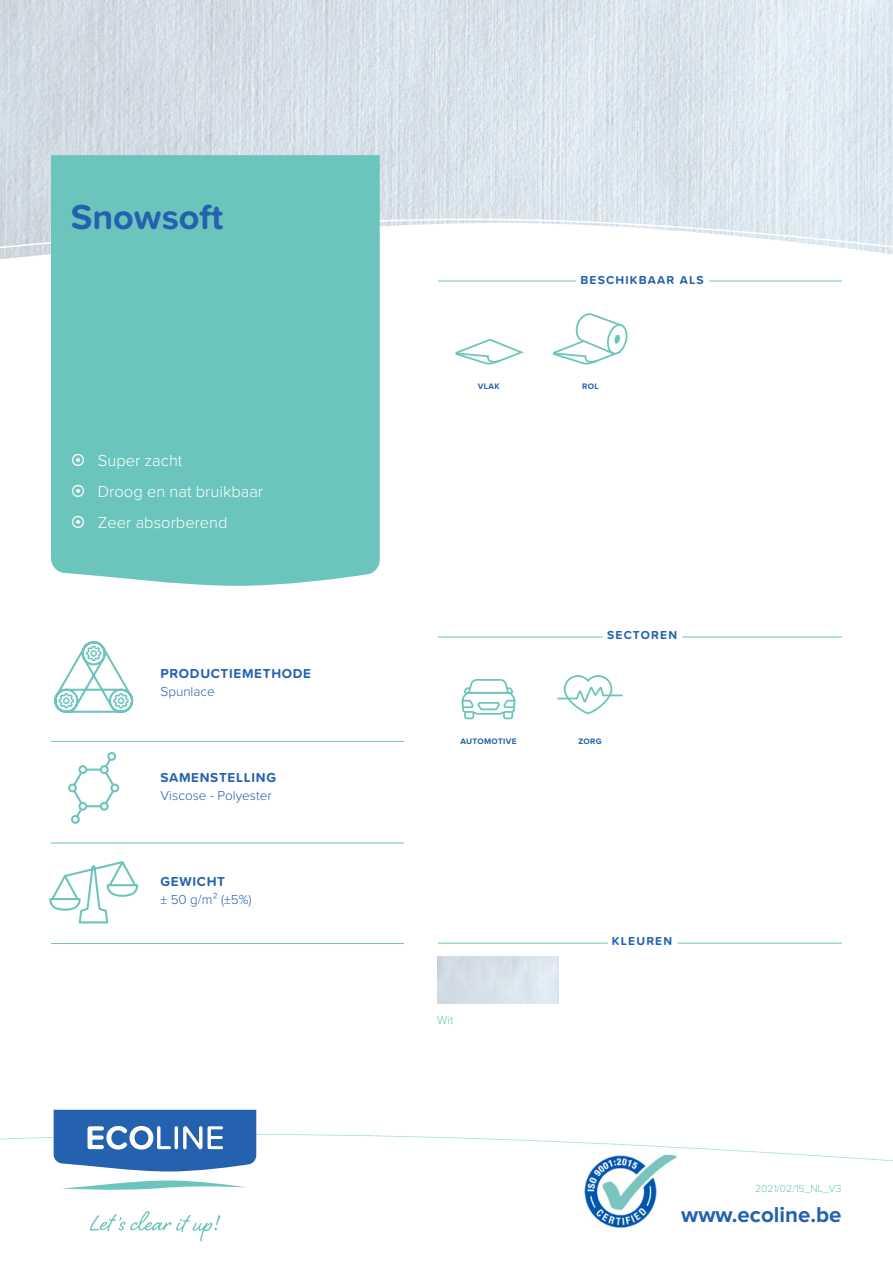
<style>
.page{position:relative;width:893px;height:1263px;background:#fff}
.page>*{position:absolute;margin:0;border:0;box-sizing:border-box;transform-origin:0 0}
.Productnaam_groot{font:700 36px "Proxima Soft";color:#2461ae}
.t1{font:700 22.35px "Proxima Nova";color:#2461ae}
.t2{font:300 16.5px "Proxima Nova";color:#fff}
.t3{font:700 13.5px "Proxima Soft";letter-spacing:.05em;color:#2461ae}
.t4{font:300 13.5px "Proxima Soft";color:#2461ae}
.t5{font:300 13.5px "Proxima Nova";color:#2461ae}
.t6{font:700 12px "Proxima Soft";letter-spacing:.1em;color:#2461ae}
.t7{font:300 12px "Proxima Soft";color:#6bc5bd}
.t8{font:300 10.5px "Proxima Nova";color:#6bc5bd}
.Iconen{font:700 8.25px "Proxima Nova";letter-spacing:.04em;color:#2461ae}
.s1{font-family:"Proxima Soft"}
</style>
<div class="page">
<svg style="left:62px;top:1180px;width:185px;height:10px"></svg>
<svg style="left:0;top:1110px;width:893px;height:61px"></svg>
<svg style="left:90px;top:1211px;width:131px;height:30px"></svg>
<img style="left:0;top:0;width:893px;height:259px">
<div style="left:110px;top:783px;width:9px;height:9px;border:2px solid #6bc5bd;border-radius:50%"></div>
<div style="left:68px;top:783px;width:9px;height:9px;border:2px solid #6bc5bd;border-radius:50%"></div>
<svg style="left:69px;top:752px;width:49px;height:72px"></svg>
<div style="left:101px;top:803px;width:7px;height:7px;background:#fff;border-radius:50%"></div>
<div style="left:100px;top:802px;width:9px;height:9px;border:2px solid #6bc5bd;border-radius:50%"></div>
<div style="left:79px;top:766px;width:7px;height:7px;background:#fff;border-radius:50%"></div>
<div style="left:78px;top:765px;width:9px;height:9px;border:2px solid #6bc5bd;border-radius:50%"></div>
<div style="left:79px;top:803px;width:7px;height:7px;background:#fff;border-radius:50%"></div>
<div style="left:78px;top:802px;width:9px;height:9px;border:2px solid #6bc5bd;border-radius:50%"></div>
<svg style="left:49px;top:861px;width:90px;height:63px"></svg>
<svg style="left:461px;top:679px;width:55px;height:41px"></svg>
<svg style="left:54px;top:641px;width:80px;height:72px"></svg>
<svg style="left:455px;top:338px;width:69px;height:27px"></svg>
<svg style="left:557px;top:675px;width:66px;height:40px"></svg>
<svg style="left:552px;top:313px;width:76px;height:52px"></svg>
<svg style="left:0;top:218px;width:893px;height:33px"></svg>
<div style="left:51px;top:155px;width:329px;height:431px;background:#6bc5bd"></div>
<hr style="left:51px;top:741px;width:353px;height:1px;background:#6bc5bd">
<hr style="left:51px;top:843px;width:353px;height:1px;background:#6bc5bd">
<hr style="left:51px;top:943px;width:353px;height:1px;background:#6bc5bd">
<hr style="left:438px;top:943px;width:404px;height:1px;background:#6bc5bd">
<div style="left:608px;top:932px;width:70px;height:20px;background:#fff"></div>
<hr style="left:438px;top:637px;width:404px;height:1px;background:#6bc5bd">
<div style="left:603px;top:626px;width:80px;height:20px;background:#fff"></div>
<hr style="left:438px;top:281px;width:404px;height:1px;background:#6bc5bd">
<div style="left:576px;top:271px;width:133px;height:19px;background:#fff"></div>
<img style="left:579px;top:1152px;width:102px;height:76px">
<svg style="left:72px;top:454px;width:12px;height:12px"></svg>
<svg style="left:72px;top:485px;width:12px;height:12px"></svg>
<svg style="left:72px;top:516px;width:12px;height:12px"></svg>
<p class="Productnaam_groot" style="left:71px;top:190px;width:154px">Snowsoft</p>
<p class="t2" style="left:98px;top:453px;width:86px">Super zacht</p>
<p class="t2" style="left:98px;top:484px;width:167px">Droog en nat bruikbaar</p>
<p class="t2" style="left:98px;top:515px;width:131px">Zeer absorberend</p>
<p class="t3" style="left:161px;top:663px;width:152px">PRODUCTIEMETHODE</p>
<p class="t4" style="left:161px;top:681px;width:56px">Spunlace</p>
<p class="t3" style="left:161px;top:767px;width:117px">SAMENSTELLING</p>
<p class="t4" style="left:161px;top:785px;width:113px">Viscose - Polyester</p>
<p class="t3" style="left:161px;top:871px;width:66px">GEWICHT</p>
<p class="t5" style="left:161px;top:893px;width:92px"><span class="s1">± 50</span> g/m² (±5%)</p>
<p class="Iconen" style="left:478px;top:383px;width:23px">VLAK</p>
<p class="t6" style="left:580px;top:271px;width:125px">BESCHIKBAAR ALS</p>
<p class="Iconen" style="left:582px;top:383px;width:18px">ROL</p>
<p class="Iconen" style="left:460px;top:738px;width:57px">AUTOMOTIVE</p>
<p class="t6" style="left:607px;top:626px;width:71px">SECTOREN</p>
<p class="Iconen" style="left:578px;top:738px;width:25px">ZORG</p>
<p class="t7" style="left:437px;top:1011px;width:18px">Wit</p>
<p class="t6" style="left:612px;top:932px;width:62px">KLEUREN</p>
<p class="t8" style="left:755px;top:1183px;width:88px">2021/02/15_NL_V3</p>
<h2 class="t1" style="left:681px;top:1204px;width:162px">www.ecoline.be</h2>
</div>
